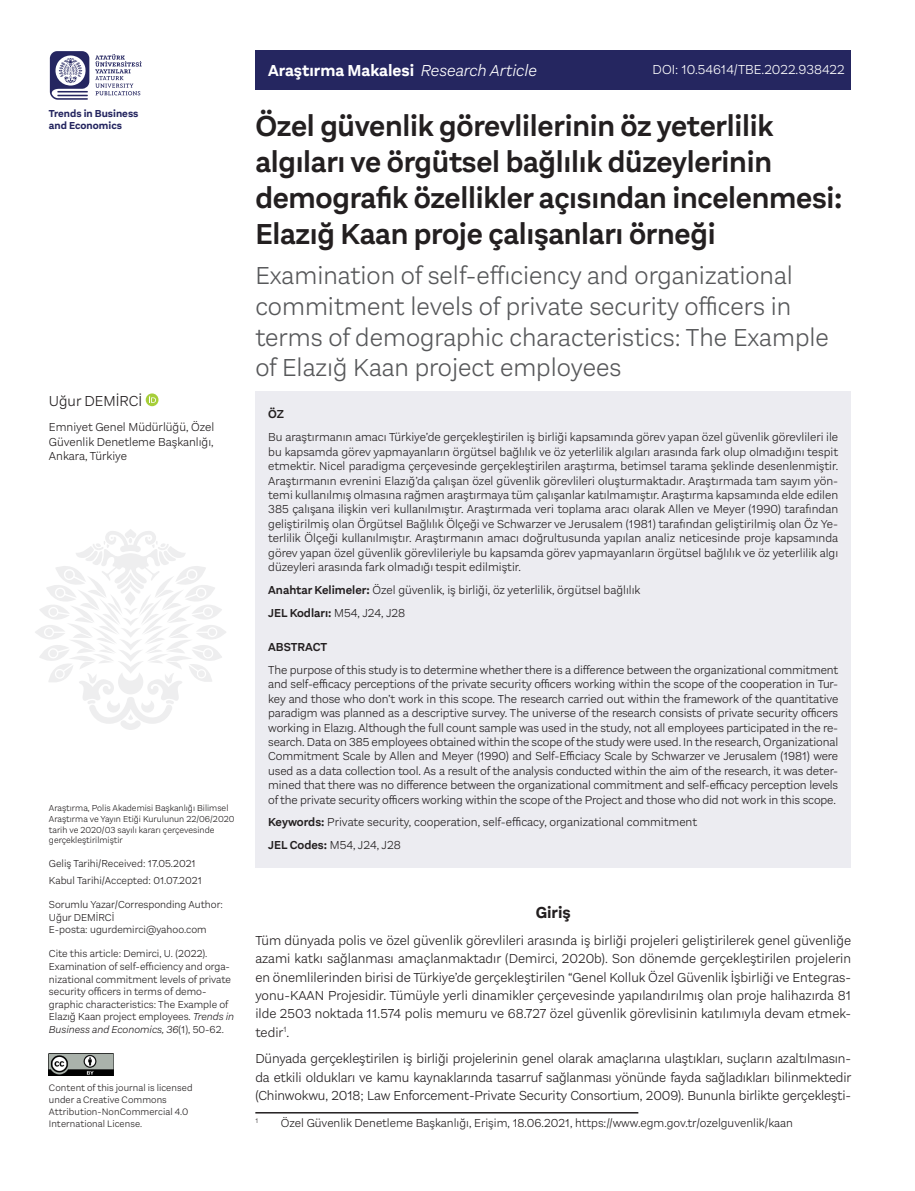
<style>
.page{position:relative;width:915px;height:1191px;background:#fff}
.page>*{position:absolute;margin:0;border:0;box-sizing:border-box;transform-origin:0 0}
.t1{font:600 30px/36px "Aestetico";letter-spacing:-.01em;color:#231f20}
.t2{font:300 25.5px/30.6px "Aestetico";color:#57585a}
.t3{font:700 16.5px "Aestetico";color:#fff}
.t4{font:700 16.5px "Aestetico";color:#231f20}
.t5{font:300 15px "Aestetico";color:#231f20}
.t6{font:300 13.5px/18.3px "Aestetico";letter-spacing:-.01em;color:#231f20;text-align:justify}
.t7{font:300 13.5px "Aestetico";color:#fff}
.Paragraph_Style_1{font:300 12px/14.4px "Aestetico";color:#231f20;text-align:justify}
.t8{font:600 12px "Aestetico";color:#231f20}
.t9{font:300 10.5px/12.6px "Aestetico";color:#231f20}
.t10{font:700 10.5px "Aestetico";color:#252660}
.zz_Uroloji_running{font:300 9.75px/12px "Aestetico";letter-spacing:.01em;color:#231f20}
.t11{font:300 9px/10.8px "Aestetico";color:#231f20}
.Paragraph_Style_1-2{font:300 7.05px "Aestetico";color:#231f20}
.s1{font-style:italic}
.s2{font-weight:300;font-style:italic}
.s3{font-weight:600}
.s4{font-weight:300}
</style>
<div class="page">
<svg style="left:35px;top:529px;width:191px;height:201px"></svg>
<div style="left:255px;top:50px;width:595px;height:39px;background:#252660"></div>
<div style="left:255px;top:391px;width:595px;height:477px;background:#ececf1"></div>
<div style="left:146px;top:393px;width:12px;height:13px;background:#a6ce39;border-radius:50%"></div>
<svg style="left:149px;top:396px;width:7px;height:7px"></svg>
<img style="left:49px;top:1053px;width:65px;height:22px">
<svg style="left:95px;top:54px;width:47px;height:41px"></svg>
<svg style="left:50px;top:51px;width:39px;height:49px"></svg>
<hr style="left:255px;top:1112px;width:383px;height:1px;background:#231f20">
<p class="t10" style="left:49px;top:107px;width:91px">Trends in Business</p>
<p class="t10" style="left:49px;top:120px;width:75px">and Economics</p>
<p class="t5" style="left:49px;top:393px;width:95px">Uğur DEMİRCİ</p>
<p class="Paragraph_Style_1" style="left:49px;top:420px;width:167px">Emniyet Genel Müdürlüğü, Özel Güvenlik Denetleme Başkanlığı, Ankara, Türkiye</p>
<p class="t11" style="left:49px;top:802px;width:187px">Araştırma, Polis Akademisi Başkanlığı Bilimsel Araştırma ve Yayın Etiği Kurulunun 22/06/2020 tarih ve 2020/03 sayılı kararı çerçevesinde gerçekleştirilmiştir</p>
<p class="t9" style="left:49px;top:857px;width:148px">Geliş Tarihi/Received: 17.05.2021</p>
<p class="t9" style="left:49px;top:874px;width:154px">Kabul Tarihi/Accepted: 01.07.2021</p>
<p class="t9" style="left:49px;top:898px;width:175px">Sorumlu Yazar/Corresponding Author:</p>
<p class="t9" style="left:49px;top:910px;width:67px">Uğur DEMİRCİ</p>
<p class="t9" style="left:49px;top:923px;width:159px">E-posta: ugurdemirci@yahoo.com</p>
<p class="t9" style="left:49px;top:947px;width:187px">Cite this article: Demirci, U. (2022).<br>Examination of self-effıciency and orga&shy;nizational commitment levels of private security officers in terms of demo&shy;graphic characteristics: The Example of Elazığ Kaan project employees. <span class="s1">Trends in Business and Economics, 36</span>(1), 50-62.</p>
<p class="zz_Uroloji_running" style="left:49px;top:1081px;width:145px">Content of this journal is licensed under a Creative Commons<br>Attribution-NonCommercial 4.0<br>International License.</p>
<p class="t3" style="left:268px;top:60px;width:270px">Araştırma Makalesi <span class="s2">Research Article</span></p>
<p class="t7" style="left:652px;top:62px;width:193px">DOI: 10.54614/TBE.2022.938422</p>
<p class="t1" style="left:255px;top:108px;width:588px">Özel güvenlik görevlilerinin öz yeterlilik algıları ve örgütsel bağlılık düzeylerinin demografik özellikler açısından incelenmesi:<br>Elazığ Kaan proje çalışanları örneği</p>
<p class="t2" style="left:255px;top:260px;width:574px">Examination of self-effıciency and organizational commitment levels of private security officers in terms of demographic characteristics: The Example of Elazığ Kaan project employees</p>
<p class="t8" style="left:268px;top:407px;width:17px">ÖZ</p>
<p class="Paragraph_Style_1" style="left:268px;top:430px;width:571px">Bu araştırmanın amacı Türkiye’de gerçekleştirilen iş birliği kapsamında görev yapan özel güvenlik görevlileri ile bu kapsamda görev yapmayanların örgütsel bağlılık ve öz yeterlilik algıları arasında fark olup olmadığını tespit etmektir. Nicel paradigma çerçevesinde gerçekleştirilen araştırma, betimsel tarama şeklinde desenlenmiştir.<br>Araştırmanın evrenini Elazığ’da çalışan özel güvenlik görevlileri oluşturmaktadır. Araştırmada tam sayım yön&shy;temi kullanılmış olmasına rağmen araştırmaya tüm çalışanlar katılmamıştır. Araştırma kapsamında elde edilen 385 çalışana ilişkin veri kullanılmıştır. Araştırmada veri toplama aracı olarak Allen ve Meyer (1990) tarafından geliştirilmiş olan Örgütsel Bağlılık Ölçeği ve Schwarzer ve Jerusalem (1981) tarafından geliştirilmiş olan Öz Ye&shy;terlilik Ölçeği kullanılmıştır. Araştırmanın amacı doğrultusunda yapılan analiz neticesinde proje kapsamında görev yapan özel güvenlik görevlileriyle bu kapsamda görev yapmayanların örgütsel bağlılık ve öz yeterlilik algı düzeyleri arasında fark olmadığı tespit edilmiştir.</p>
<p class="Paragraph_Style_1" style="left:268px;top:583px;width:373px"><span class="s3">Anahtar Kelimeler:</span> Özel güvenlik, iş birliği, öz yeterlilik, örgütsel bağlılık</p>
<p class="t8" style="left:268px;top:606px;width:138px">JEL Kodları: <span class="s4">M54, J24, J28</span></p>
<p class="t8" style="left:268px;top:640px;width:61px">ABSTRACT</p>
<p class="Paragraph_Style_1" style="left:268px;top:662px;width:571px">The purpose of this study is to determine whether there is a difference between the organizational commitment and self-efficacy perceptions of the private security officers working within the scope of the cooperation in Tur&shy;key and those who don’t work in this scope. The research carried out within the framework of the quantitative paradigm was planned as a descriptive survey. The universe of the research consists of private security officers working in Elazıg. Although the full count sample was used in the study, not all employees participated in the re&shy;search. Data on 385 employees obtained within the scope of the study were used. In the research, Organizational Commitment Scale by Allen and Meyer (1990) and Self-Efficiacy Scale by Schwarzer ve Jerusalem (1981) were used as a data collection tool. As a result of the analysis conducted within the aim of the research, it was deter&shy;mined that there was no difference between the organizational commitment and self-efficacy perception levels of the private security officers working within the scope of the Project and those who did not work in this scope.</p>
<p class="Paragraph_Style_1" style="left:268px;top:815px;width:430px"><span class="s3">Keywords:</span> Private security, cooperation, self-efficacy, organizational commitment</p>
<p class="Paragraph_Style_1" style="left:268px;top:838px;width:134px"><span class="s3">JEL Codes:</span> M54, J24, J28</p>
<p class="t4" style="left:535px;top:903px;width:37px">Giriş</p>
<p class="t6" style="left:255px;top:931px;width:597px">Tüm dünyada polis ve özel güvenlik görevlileri arasında iş birliği projeleri geliştirilerek genel güvenliğe azami katkı sağlanması amaçlanmaktadır (Demirci, 2020b). Son dönemde gerçekleştirilen projelerin en önemlilerinden birisi de Türkiye’de gerçekleştirilen “Genel Kolluk Özel Güvenlik İşbirliği ve Entegras&shy;yonu-KAAN Projesidir. Tümüyle yerli dinamikler çerçevesinde yapılandırılmış olan proje halihazırda 81 ilde 2503 noktada 11.574 polis memuru ve 68.727 özel güvenlik görevlisinin katılımıyla devam etmek&shy;tedir<sup>1</sup>.</p>
<p class="t6" style="left:255px;top:1049px;width:597px">Dünyada gerçekleştirilen iş birliği projelerinin genel olarak amaçlarına ulaştıkları, suçların azaltılmasın&shy;da etkili oldukları ve kamu kaynaklarında tasarruf sağlanması yönünde fayda sağladıkları bilinmektedir (Chinwokwu, 2018; Law Enforcement-Private Security Consortium, 2009). Bununla birlikte gerçekleşti-</p>
<p class="Paragraph_Style_1-2" style="left:255px;top:1116px;width:4px">1</p>
<p class="Paragraph_Style_1" style="left:281px;top:1116px;width:513px">Özel Güvenlik Denetleme Başkanlığı, Erişim, 18.06.2021, https://www.egm.gov.tr/ozelguvenlik/kaan</p>
</div>
